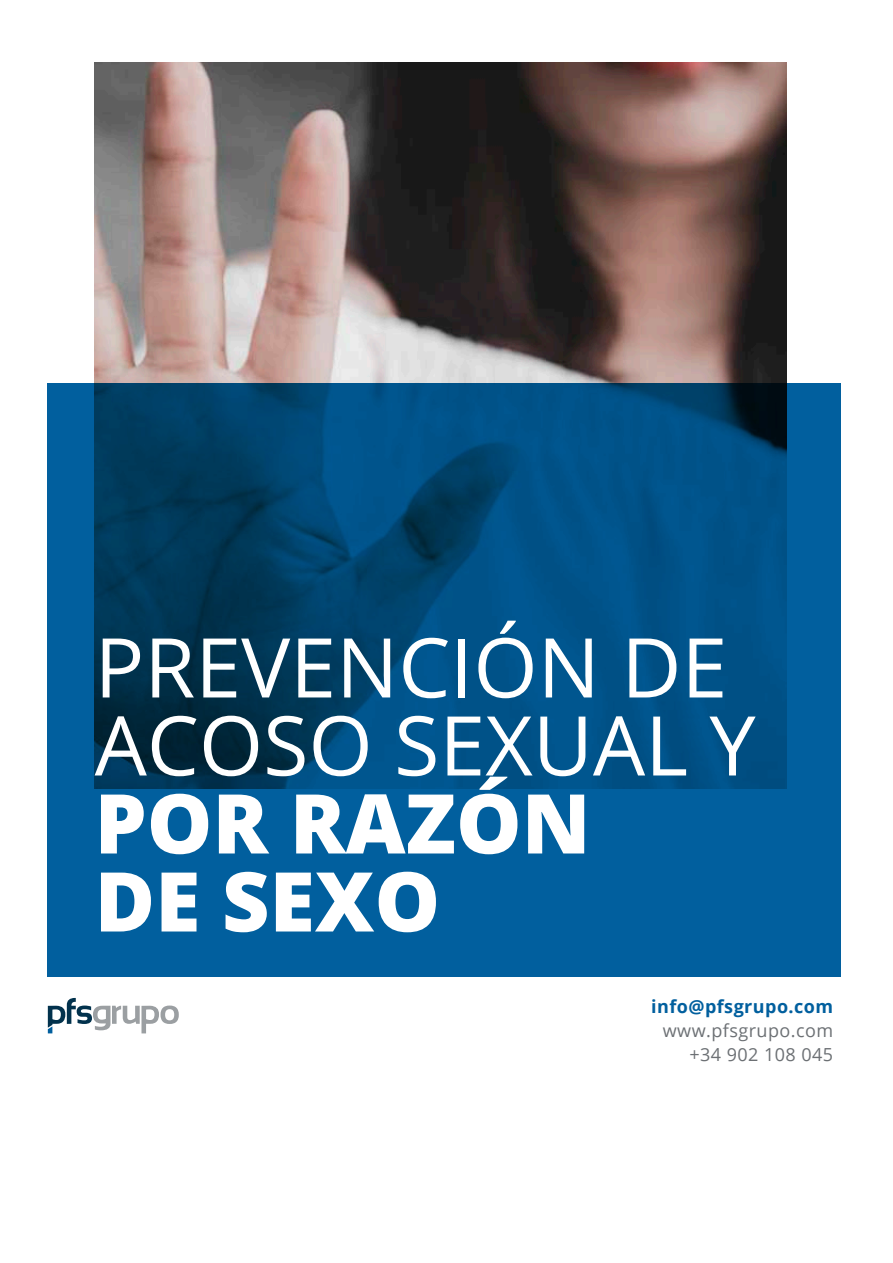
<style>
.page{position:relative;width:893px;height:1263px;background:#fff}
.page>*{position:absolute;margin:0;border:0;box-sizing:border-box;transform-origin:0 0}
.t1{font:82.5px/78px "Open Sans";color:#fff}
.t2{font:800 82.5px/78px "Open Sans";color:#fff}
.t3{font:18px/24px "Open Sans";letter-spacing:.025em;color:#6c7074;text-align:right}
.t4{font:700 18px "Open Sans";letter-spacing:.025em;color:#015f9e}
</style>
<div class="page">
<img style="left:95px;top:63px;width:692px;height:320px">
<svg style="left:48px;top:383px;width:793px;height:594px;background:#005085"></svg>
<svg style="left:48px;top:998px;width:131px;height:35px"></svg>
<h1 class="t1" style="left:95px;top:626px;width:662px">PREVENCIÓN DE<br>ACOSO SEXUAL Y</h1>
<h1 class="t2" style="left:95px;top:780px;width:497px">POR RAZÓN<br>DE SEXO</h1>
<p class="t4" style="left:651px;top:994px;width:183px">info@pfsgrupo.com</p>
<p class="t3" style="left:663px;top:1018px;width:172px">www.pfsgrupo.com +34 902 108 045</p>
</div>
